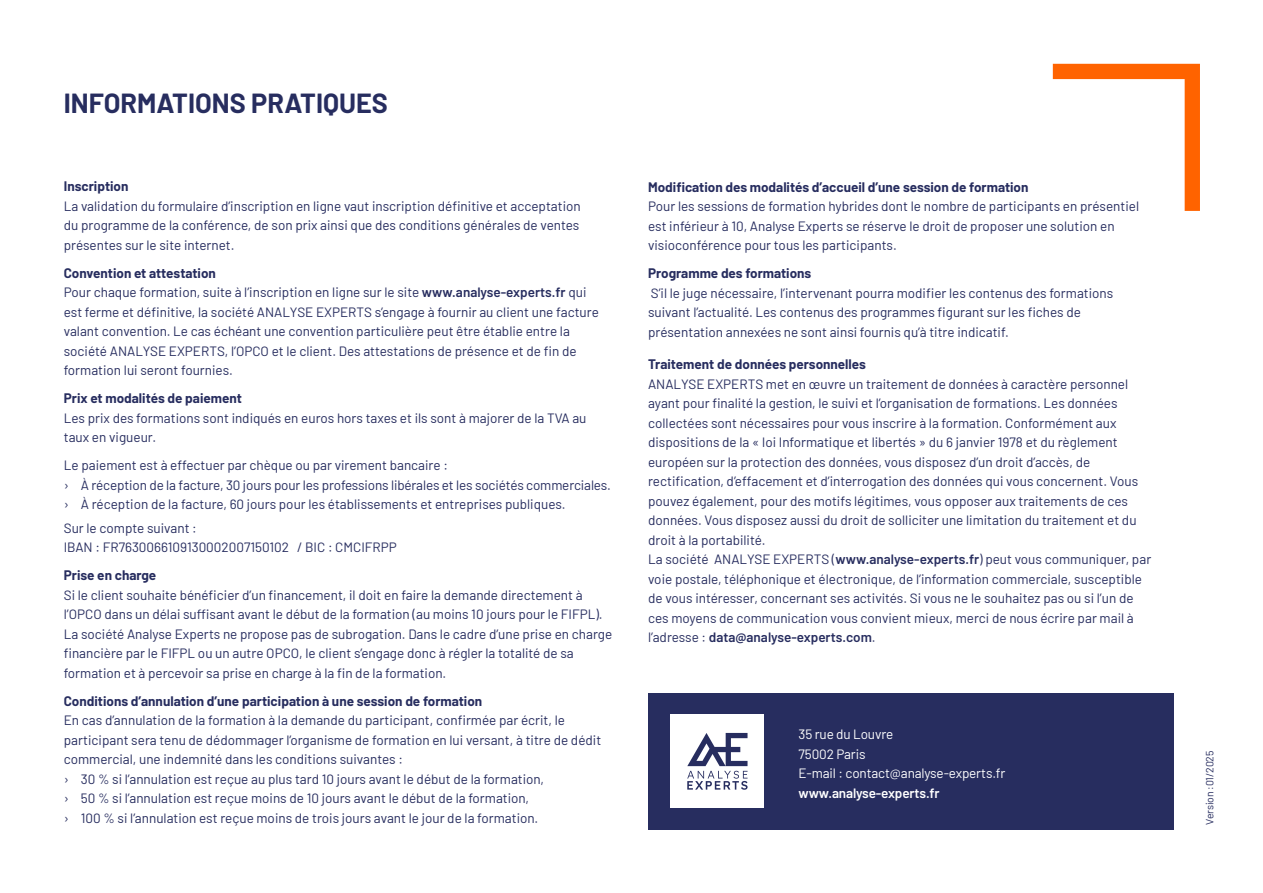
<style>
.page{position:relative;width:1263px;height:893px;background:#fff}
.page>*{position:absolute;margin:0;border:0;box-sizing:border-box;transform-origin:0 0}
.t1{font:700 27px "Barlow";color:#272d5f}
.PUCE{font:13.5px/19.5px "Barlow";color:#272d5f}
.PUCE-2{font:700 13.5px "Barlow";color:#272d5f}
.PUCE-3{font:13.5px/19.5px "Barlow";letter-spacing:-.01em;color:#fff}
.PUCE-4{font:600 13.5px "Barlow";letter-spacing:-.01em;color:#fff}
.PUCE-5{font:10.5px "Barlow";letter-spacing:-.01em;color:#272d5f}
.s1{font-weight:600}
</style>
<div class="page">
<svg style="left:1053px;top:64px;width:147px;height:147px"></svg>
<div style="left:648px;top:693px;width:526px;height:136px;background:#272d5f"></div>
<div style="left:670px;top:714px;width:94px;height:94px;background:#fff"></div>
<svg style="left:687px;top:733px;width:60px;height:57px"></svg>
<p class="t1" style="left:64px;top:83px;width:326px">INFORMATIONS PRATIQUES</p>
<p class="PUCE-2" style="left:64px;top:176px;width:66px">Inscription</p>
<p class="PUCE" style="left:64px;top:195px;width:518px;text-align:justify">La validation du formulaire d’inscription en ligne vaut inscription définitive et acceptation du programme de la conférence, de son prix ainsi que des conditions générales de ventes présentes sur le site internet.</p>
<p class="PUCE-2" style="left:64px;top:263px;width:154px">Convention et attestation</p>
<p class="PUCE" style="left:64px;top:281px;width:537px">Pour chaque formation, suite à l’inscription en ligne sur le site <span class="s1">www.analyse-experts.fr</span> qui est ferme et définitive, la société ANALYSE EXPERTS s’engage à fournir au client une facture valant convention. Le cas échéant une convention particulière peut être établie entre la société ANALYSE EXPERTS, l’OPCO et le client. Des attestations de présence et de fin de formation lui seront fournies.</p>
<p class="PUCE-2" style="left:64px;top:388px;width:180px">Prix et modalités de paiement</p>
<p class="PUCE" style="left:64px;top:407px;width:524px">Les prix des formations sont indiqués en euros hors taxes et ils sont à majorer de la TVA au taux en vigueur.</p>
<p class="PUCE" style="left:64px;top:454px;width:386px">Le paiement est à effectuer par chèque ou par virement bancaire :</p>
<p class="PUCE" style="left:64px;top:474px;width:549px">› À réception de la facture, 30 jours pour les professions libérales et les sociétés commerciales.</p>
<p class="PUCE" style="left:64px;top:493px;width:503px">› À réception de la facture, 60 jours pour les établissements et entreprises publiques.</p>
<p class="PUCE" style="left:64px;top:517px;width:135px">Sur le compte suivant :</p>
<p class="PUCE" style="left:64px;top:537px;width:334px">IBAN : FR7630066109130002007150102 / BIC : CMCIFRPP</p>
<p class="PUCE-2" style="left:64px;top:565px;width:94px">Prise en charge</p>
<p class="PUCE" style="left:64px;top:584px;width:550px">Si le client souhaite bénéficier d’un financement, il doit en faire la demande directement à l’OPCO dans un délai suffisant avant le début de la formation (au moins 10 jours pour le FIFPL).<br>La société Analyse Experts ne propose pas de subrogation. Dans le cadre d’une prise en charge financière par le FIFPL ou un autre OPCO, le client s’engage donc à régler la totalité de sa formation et à percevoir sa prise en charge à la fin de la formation.</p>
<p class="PUCE-2" style="left:64px;top:691px;width:420px">Conditions d’annulation d’une participation à une session de formation</p>
<p class="PUCE" style="left:64px;top:710px;width:539px">En cas d’annulation de la formation à la demande du participant, confirmée par écrit, le participant sera tenu de dédommager l’organisme de formation en lui versant, à titre de dédit commercial, une indemnité dans les conditions suivantes :</p>
<p class="PUCE" style="left:64px;top:768px;width:482px">› 30 % si l’annulation est reçue au plus tard 10 jours avant le début de la formation,</p>
<p class="PUCE" style="left:64px;top:788px;width:467px">› 50 % si l’annulation est reçue moins de 10 jours avant le début de la formation,</p>
<p class="PUCE" style="left:64px;top:807px;width:476px">› 100 % si l’annulation est reçue moins de trois jours avant le jour de la formation.</p>
<p class="PUCE-2" style="left:648px;top:177px;width:382px">Modification des modalités d’accueil d’une session de formation</p>
<p class="PUCE" style="left:648px;top:196px;width:492px">Pour les sessions de formation hybrides dont le nombre de participants en présentiel est inférieur à 10, Analyse Experts se réserve le droit de proposer une solution en visioconférence pour tous les participants.</p>
<p class="PUCE-2" style="left:648px;top:263px;width:165px">Programme des formations</p>
<p class="PUCE" style="left:648px;top:282px;width:467px">S’il le juge nécessaire, l’intervenant pourra modifier les contenus des formations suivant l’actualité. Les contenus des programmes figurant sur les fiches de présentation annexées ne sont ainsi fournis qu’à titre indicatif.</p>
<p class="PUCE-2" style="left:648px;top:354px;width:219px">Traitement de données personnelles</p>
<p class="PUCE" style="left:648px;top:373px;width:505px">ANALYSE EXPERTS met en œuvre un traitement de données à caractère personnel ayant pour finalité la gestion, le suivi et l’organisation de formations. Les données collectées sont nécessaires pour vous inscrire à la formation. Conformément aux dispositions de la « loi Informatique et libertés » du 6 janvier 1978 et du règlement européen sur la protection des données, vous disposez d’un droit d’accès, de rectification, d’effacement et d’interrogation des données qui vous concernent. Vous pouvez également, pour des motifs légitimes, vous opposer aux traitements de ces données. Vous disposez aussi du droit de solliciter une limitation du traitement et du droit à la portabilité.<br>La société ANALYSE EXPERTS (<span class="s1">www.analyse-experts.fr</span>) peut vous communiquer, par voie postale, téléphonique et électronique, de l’information commerciale, susceptible de vous intéresser, concernant ses activités. Si vous ne le souhaitez pas ou si l’un de ces moyens de communication vous convient mieux, merci de nous écrire par mail à l’adresse : <span class="s1">data@analyse-experts.com</span>.</p>
<p class="PUCE-3" style="left:799px;top:723px;width:96px">35 rue du Louvre<br>75002 Paris</p>
<p class="PUCE-3" style="left:799px;top:762px;width:208px">E-mail : contact@analyse-experts.fr</p>
<p class="PUCE-4" style="left:799px;top:783px;width:142px">www.analyse-experts.fr</p>
<p class="PUCE-5" style="left:1202px;top:825px;width:76px;rotate:-90deg">Version :01/2025</p>
</div>
